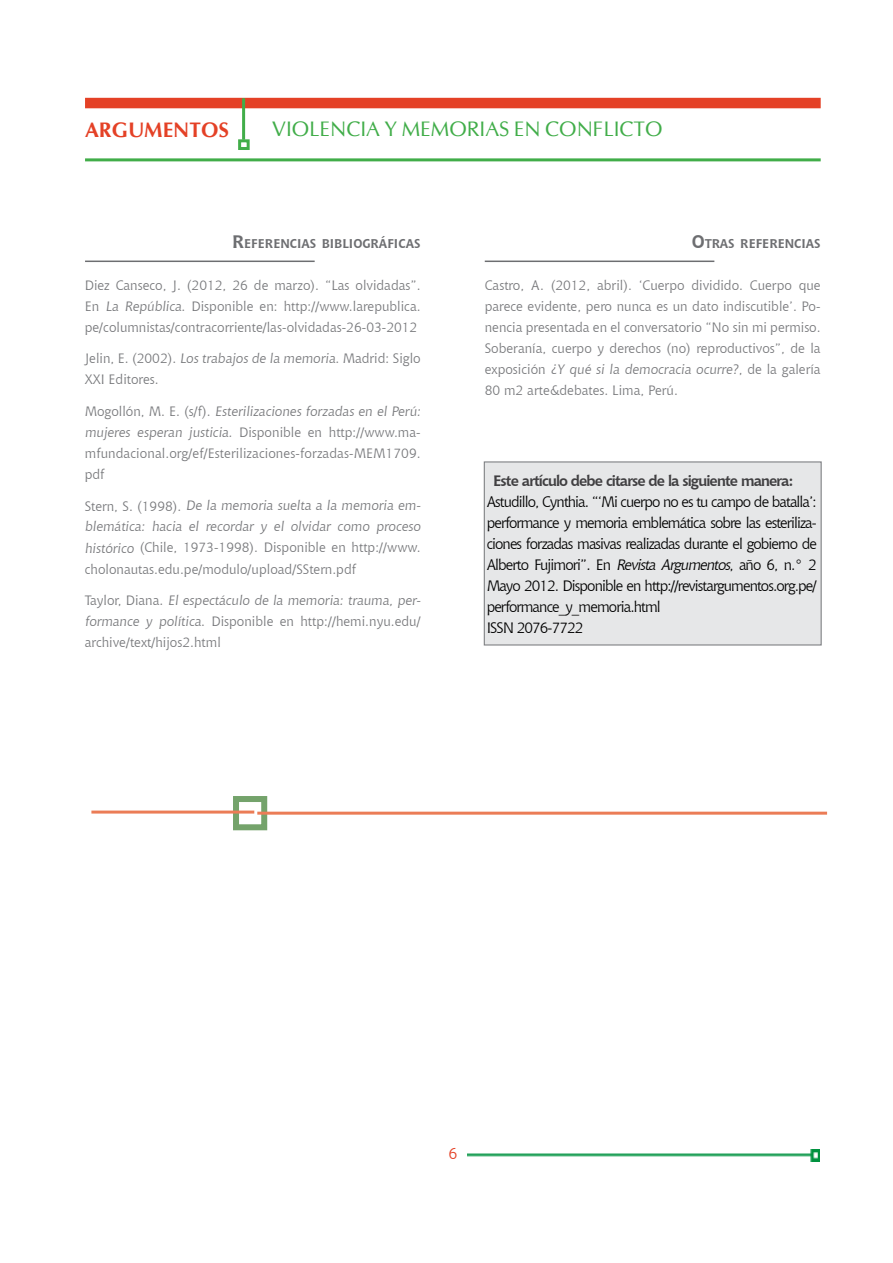
<style>
.page{position:relative;width:893px;height:1263px;background:#fff}
.page>*{position:absolute;margin:0;border:0;box-sizing:border-box;transform-origin:0 0}
.t1{font:21px "CG Omega";color:#41ad49}
.t2{font:700 21px "CG Omega";color:#e44126}
.t3{font:15.75px "Chianti BT";color:#e44126}
.t4{font:15px/21px "Chianti BT";letter-spacing:-.06em;color:#000}
.t5{font:700 15px "Chianti BT";letter-spacing:-.06em;color:#414042}
.t6{font:13.5px/21px "Chianti BT";color:#77787b}
.t7{font:700 12.6px "Chianti BT";color:#6d6e71}
.s1{font-size:18px}
.s2{font-style:italic}
</style>
<div class="page">
<img style="left:467px;top:1150px;width:353px;height:12px">
<div style="left:85px;top:98px;width:736px;height:10px;background:#e44126"></div>
<hr style="left:242px;top:98px;width:3px;height:42px;background:#41ad49">
<div style="left:238px;top:139px;width:12px;height:11px;border:3px solid #41ad49"></div>
<hr style="left:85px;top:158px;width:736px;height:3px;background:#41ad49">
<div style="left:484px;top:461px;width:338px;height:184px;background:#e6e7e8;border:1px solid #808285"></div>
<hr style="left:485px;top:261px;width:229px;height:1px;background:#6d6e71">
<hr style="left:85px;top:261px;width:230px;height:1px;background:#6d6e71">
<div style="left:233px;top:796px;width:34px;height:34px;border:6px solid #74a36b"></div>
<hr style="left:257px;top:812px;width:570px;height:3px;background:#eb7c56">
<hr style="left:91px;top:810px;width:163px;height:3px;background:#eb7c56">
<h1 class="t2" style="left:85px;top:117px;width:146px">ARGUMENTOS</h1>
<h1 class="t1" style="left:272px;top:116px;width:392px">VIOLENCIA Y MEMORIAS EN CONFLICTO</h1>
<p class="t7" style="left:232px;top:234px;width:190px"><span class="s1">R</span>EFERENCIAS BI BLIOGRÁFICAS</p>
<p class="t6" style="left:85px;top:274px;width:337px;text-align:justify">Diez Canseco, J. (2012, 26 de marzo). “Las olvidadas”.<br>En La República. Disponible en: http://www.larepublica. pe/columnistas/contracorriente/las-olvidadas-26-03-2012</p>
<p class="t6" style="left:85px;top:347px;width:337px">Jelin, E. (2002). Los trabajos de la memoria. Madrid: Siglo<br>XXI Editores.</p>
<p class="t6" style="left:85px;top:400px;width:340px">Mogo l l ó n , M . E . (s/f) . Esterilizaciones forzadas en el Perú: mujeres esperan justicia. Disponible en http://www.ma&shy;mfundacional.org/ef/Esterilizaciones-forzadas-MEM1709. pdf</p>
<p class="t6" style="left:85px;top:495px;width:340px">Ste rn , S . ( 1 9 9 8) . De la memoria suelta a la memoria em&shy;blemática: hacia el recordar y el olvidar como proceso histórico (Chile, 1973-1998). Disponible en http://www. cholonautas.edu.pe/modulo/upload/SStern.pdf</p>
<p class="t6" style="left:85px;top:589px;width:340px">Tay l o r, D i a n a . El espectáculo de la memoria: trauma, per&shy;formance y política. Disponible en http://hemi.nyu.edu/ archive/text/hijos2.html</p>
<p class="t7" style="left:692px;top:234px;width:130px"><span class="s1">O</span>TRAS REFERENCIAS</p>
<p class="t6" style="left:485px;top:274px;width:337px;text-align:justify">Castro, A. (2012, abril). ‘Cuerpo dividido. Cuerpo que parece evidente, pero nunca es un dato indiscutible’. Po&shy;nencia presentada en el conversatorio “No sin mi permiso.<br>Soberanía, cuerpo y derechos (no) reproductivos”, de la exp os i c i ó n ¿Y qué si la democracia ocurre?, d e l a ga l e ría 80 m2 arte&amp;debates. Lima, Perú.</p>
<p class="t5" style="left:493px;top:470px;width:302px">Este artículo debe citarse de la siguiente manera:</p>
<p class="t4" style="left:487px;top:490px;width:332px">Astudillo, Cynthia. “‘Mi cuerpo no es tu campo de batalla’: performance y memoria emblemática sobre las esteriliza&shy;ciones forzadas masivas realizadas durante el gobierno de Alberto Fujimori”. En <span class="s2">Revista Argumentos</span>, año 6, n.° 2<br>Mayo 2012. Disponible en http://revistargumentos.org.pe/ performance_y_memoria.html<br>ISSN 2076-7722</p>
<p class="t3" style="left:448px;top:1142px;width:11px">6</p>
</div>
